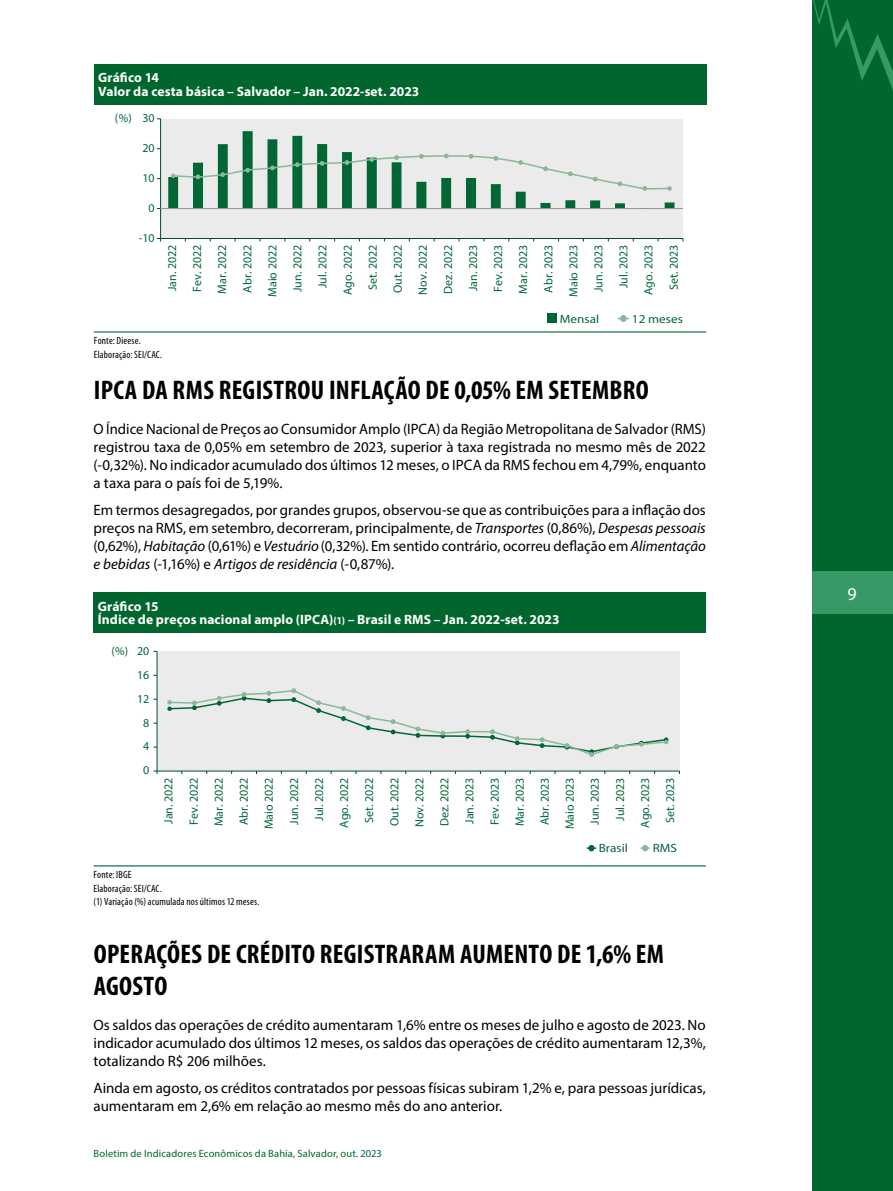
<style>
.page{position:relative;width:893px;height:1191px;background:#fff}
.page>*{position:absolute;margin:0;border:0;box-sizing:border-box;transform-origin:0 0}
.t1{font:700 condensed 27px/32.4px "Myriad Pro";letter-spacing:.01em;color:#000}
.t2{font:18px "Myriad Pro";color:#fff}
.t3{font:15px/18px "Myriad Pro";color:#000;text-align:justify}
.t4{font:700 13.5px/13.5px "Myriad Pro";letter-spacing:.01em;color:#fff}
.t5{font:12px/25px "Myriad Pro";color:#026836;text-align:right}
.t6{font:12px "Myriad Pro";color:#036635;scale:1.1 1}
.t7{font:condensed 10.5px/13.5px "Myriad Pro";letter-spacing:.015em;color:#000}
.t8{font:10.5px "Myriad Pro";letter-spacing:.015em;color:#00662e}
.s1{font-style:italic}
.s2{font-size:10.5px}
</style>
<div class="page">
<div style="left:812px;top:0;width:81px;height:1191px;background:#00662e"></div>
<svg style="left:813px;top:0;width:80px;height:90px"></svg>
<div style="left:812px;top:571px;width:81px;height:43px;background:#369966"></div>
<div style="left:94px;top:64px;width:612px;height:40px;background:#00662e"></div>
<hr style="left:94px;top:331px;width:612px;height:1px;background:#00662e">
<div style="left:161px;top:119px;width:522px;height:119px;background:#ebebeb"></div>
<div style="left:547px;top:313px;width:9px;height:10px;background:#026635"></div>
<div style="left:620px;top:315px;width:7px;height:7px;background:#89b999;border-radius:50%"></div>
<hr style="left:160px;top:119px;width:1px;height:119px;background:#004c2f">
<hr style="left:160px;top:238px;width:523px;height:1px;background:#004c2f">
<svg style="left:168px;top:131px;width:506px;height:77px"></svg>
<hr style="left:160px;top:208px;width:523px;height:1px;background:#929497">
<div style="left:94px;top:592px;width:612px;height:41px;background:#00662e"></div>
<hr style="left:94px;top:865px;width:612px;height:1px;background:#00662e">
<div style="left:157px;top:651px;width:522px;height:120px;background:#ebebeb"></div>
<hr style="left:157px;top:651px;width:1px;height:120px;background:#004c2f">
<hr style="left:157px;top:770px;width:522px;height:1px;background:#004c2f">
<svg style="left:641px;top:845px;width:9px;height:6px"></svg>
<svg style="left:587px;top:845px;width:9px;height:6px"></svg>
<svg style="left:167px;top:688px;width:502px;height:69px"></svg>
<svg style="left:153px;top:770px;width:5px;height:4px"></svg>
<p class="t4" style="left:98px;top:71px;width:323px">Gráfico 14<br>Valor da cesta básica – Salvador – Jan. 2022-set. 2023</p>
<p class="t5" style="left:115px;top:106px;width:18px">(%)</p>
<p class="t5" style="left:142px;top:106px;width:14px">30</p>
<p class="t5" style="left:142px;top:135px;width:14px">20</p>
<p class="t5" style="left:142px;top:165px;width:14px">10</p>
<p class="t5" style="left:149px;top:195px;width:8px">0</p>
<p class="t5" style="left:139px;top:225px;width:17px">-10</p>
<p class="t5" style="left:159px;top:297px;width:53px;rotate:-90deg">Jan. 2022<br>Fev. 2022<br>Mar. 2022<br>Abr. 2022<br>Maio 2022<br>Jun. 2022<br>Jul. 2022<br>Ago. 2022</p>
<p class="t5" style="left:536px;top:297px;width:53px;rotate:-90deg">Abr. 2023<br>Maio 2023<br>Jun. 2023<br>Jul. 2023</p>
<p class="t5" style="left:661px;top:290px;width:47px;rotate:-90deg">Set. 2023</p>
<p class="t5" style="left:360px;top:295px;width:51px;text-align:center;rotate:-90deg">Set. 2022<br>Out. 2022<br>Nov. 2022<br>Dez. 2022<br>Jan. 2023<br>Fev. 2023<br>Mar. 2023</p>
<p class="t5" style="left:636px;top:295px;width:52px;rotate:-90deg">Ago. 2023</p>
<p class="t6" style="left:560px;top:311px;width:37px">Mensal</p>
<p class="t6" style="left:632px;top:311px;width:48px">12 meses</p>
<p class="t7" style="left:94px;top:334px;width:70px">Fonte: Dieese.<br>Elaboração: SEI/CAC.</p>
<h1 class="t1" style="left:94px;top:373px;width:556px">IPCA DA RMS REGISTROU INFLAÇÃO DE 0,05% EM SETEMBRO</h1>
<p class="t3" style="left:94px;top:420px;width:614px">O Índice Nacional de Preços ao Consumidor Amplo (IPCA) da Região Metropolitana de Salvador (RMS) registrou taxa de 0,05% em setembro de 2023, superior à taxa registrada no mesmo mês de 2022 (-0,32%). No indicador acumulado dos últimos 12 meses, o IPCA da RMS fechou em 4,79%, enquanto a taxa para o país foi de 5,19%.</p>
<p class="t3" style="left:94px;top:500px;width:614px">Em termos desagregados, por grandes grupos, observou-se que as contribuições para a inflação dos preços na RMS, em setembro, decorreram, principalmente, de <span class="s1">Transportes</span> (0,86%), <span class="s1">Despesas pessoais </span>(0,62%), <span class="s1">Habitação</span> (0,61%) e <span class="s1">Vestuário</span> (0,32%). Em sentido contrário, ocorreu deflação em <span class="s1">Alimentação e bebidas</span> (-1,16%) e <span class="s1">Artigos de residência</span> (-0,87%).</p>
<p class="t4" style="left:98px;top:599px;width:463px">Gráfico 15<br>Índice de preços nacional amplo (IPCA)<span class="s2">(1)</span> – Brasil e RMS – Jan. 2022-set. 2023</p>
<p class="t5" style="left:111px;top:638px;width:18px">(%)</p>
<p class="t5" style="left:137px;top:638px;width:14px">20</p>
<p class="t5" style="left:137px;top:662px;width:14px">16</p>
<p class="t5" style="left:137px;top:686px;width:14px">12</p>
<p class="t5" style="left:143px;top:710px;width:8px">8</p>
<p class="t5" style="left:143px;top:733px;width:8px">4</p>
<p class="t5" style="left:143px;top:757px;width:8px">0</p>
<p class="t5" style="left:156px;top:829px;width:53px;rotate:-90deg">Jan. 2022<br>Fev. 2022<br>Mar. 2022<br>Abr. 2022<br>Maio 2022<br>Jun. 2022<br>Jul. 2022<br>Ago. 2022</p>
<p class="t5" style="left:532px;top:829px;width:53px;rotate:-90deg">Abr. 2023<br>Maio 2023<br>Jun. 2023<br>Jul. 2023</p>
<p class="t5" style="left:657px;top:823px;width:47px;rotate:-90deg">Set. 2023</p>
<p class="t5" style="left:357px;top:827px;width:51px;text-align:center;rotate:-90deg">Set. 2022<br>Out. 2022<br>Nov. 2022<br>Dez. 2022<br>Jan. 2023<br>Fev. 2023<br>Mar. 2023</p>
<p class="t5" style="left:632px;top:827px;width:52px;rotate:-90deg">Ago. 2023</p>
<p class="t6" style="left:599px;top:840px;width:28px">Brasil</p>
<p class="t6" style="left:653px;top:840px;width:24px">RMS</p>
<p class="t7" style="left:94px;top:867px;width:167px">Fonte: IBGE<br>Elaboração: SEI/CAC.<br>(1) Variação (%) acumulada nos últimos 12 meses.</p>
<h1 class="t1" style="left:94px;top:937px;width:572px">OPERAÇÕES DE CRÉDITO REGISTRARAM AUMENTO DE 1,6% EM<br>AGOSTO</h1>
<p class="t3" style="left:94px;top:1016px;width:614px">Os saldos das operações de crédito aumentaram 1,6% entre os meses de julho e agosto de 2023. No indicador acumulado dos últimos 12 meses, os saldos das operações de crédito aumentaram 12,3%, totalizando R$ 206 milhões.</p>
<p class="t3" style="left:94px;top:1078px;width:614px">Ainda em agosto, os créditos contratados por pessoas físicas subiram 1,2% e, para pessoas jurídicas, aumentaram em 2,6% em relação ao mesmo mês do ano anterior.</p>
<p class="t8" style="left:94px;top:1146px;width:290px">Boletim de Indicadores Econômicos da Bahia, Salvador, out. 2023</p>
<p class="t2" style="left:847px;top:583px;width:11px">9</p>
</div>
